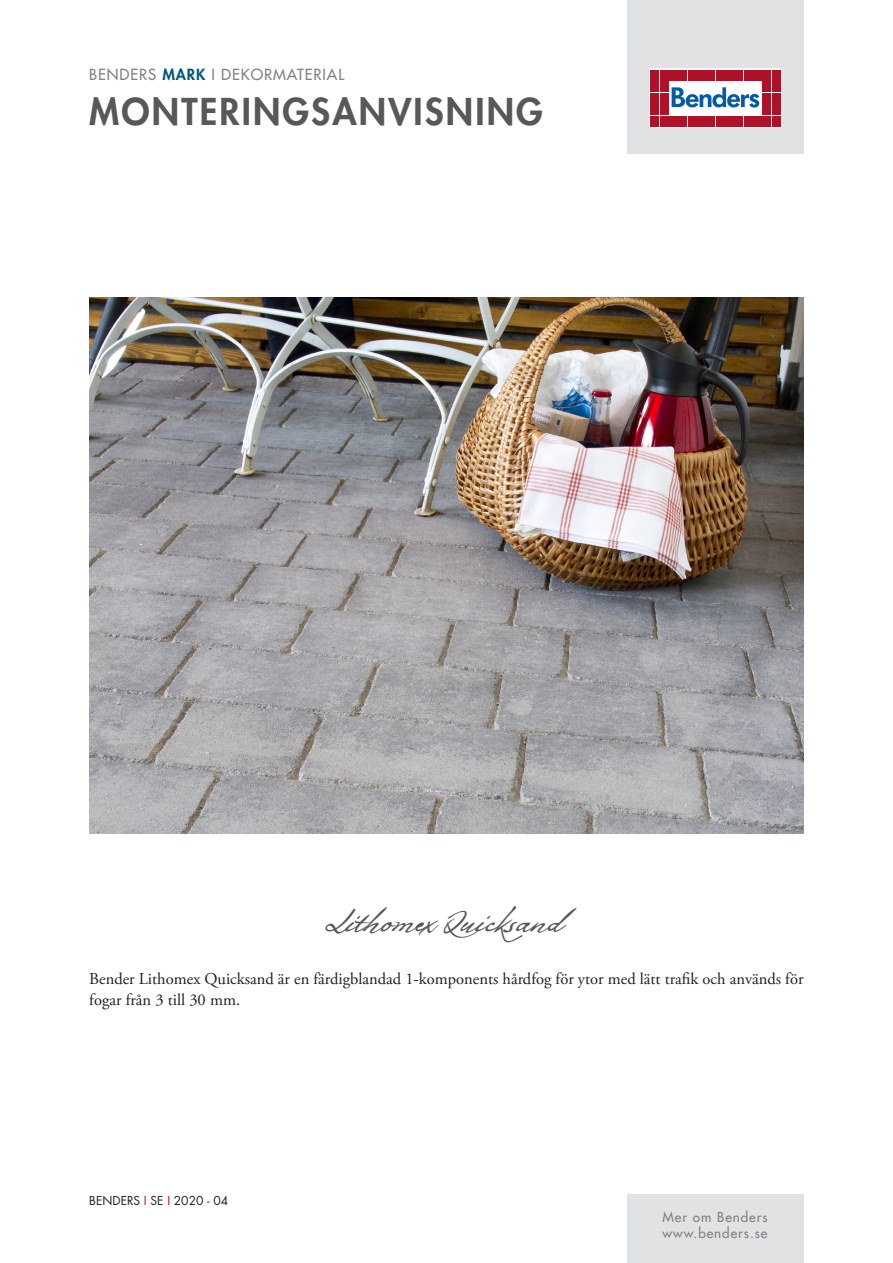
<style>
.page{position:relative;width:893px;height:1263px;background:#fff}
.page>*{position:absolute;margin:0;border:0;box-sizing:border-box;transform-origin:0 0}
.t1{font:800 36px "Futura Std";letter-spacing:.06em;color:#57585a}
.t2{font:33px "Bolivar";letter-spacing:.005em;color:#57585a}
.t3{font:16.5px/21px "Adobe Garamond Pro";color:#231f20}
.t4{font:500 15px "Futura Std";letter-spacing:.06em;color:#808285}
.t5{font:500 13.5px/16.2px "Futura Std";letter-spacing:.07em;color:#808285}
.t6{font:12px "Futura Std";color:#231f20}
.s1{font-weight:800;color:#00597d}
.s2{color:#ae1229}
</style>
<div class="page">
<div style="left:627px;top:0;width:177px;height:153px;background:#e1e2e4"></div>
<svg style="left:649px;top:69px;width:132px;height:59px;fill:#fff"></svg>
<div style="left:651px;top:70px;width:8px;height:10px;background:#ae1229"></div>
<div style="left:660px;top:70px;width:8px;height:10px;background:#ae1229"></div>
<div style="left:651px;top:81px;width:8px;height:11px;background:#ae1229"></div>
<div style="left:660px;top:81px;width:8px;height:11px;background:#ae1229"></div>
<div style="left:651px;top:93px;width:8px;height:10px;background:#ae1229"></div>
<div style="left:660px;top:93px;width:8px;height:10px;background:#ae1229"></div>
<div style="left:651px;top:104px;width:8px;height:11px;background:#ae1229"></div>
<div style="left:660px;top:104px;width:8px;height:11px;background:#ae1229"></div>
<div style="left:651px;top:116px;width:8px;height:10px;background:#ae1229"></div>
<div style="left:660px;top:116px;width:8px;height:10px;background:#ae1229"></div>
<div style="left:669px;top:70px;width:8px;height:10px;background:#ae1229"></div>
<div style="left:679px;top:70px;width:8px;height:10px;background:#ae1229"></div>
<div style="left:688px;top:70px;width:8px;height:10px;background:#ae1229"></div>
<div style="left:697px;top:70px;width:9px;height:10px;background:#ae1229"></div>
<div style="left:707px;top:70px;width:8px;height:10px;background:#ae1229"></div>
<div style="left:716px;top:70px;width:8px;height:10px;background:#ae1229"></div>
<div style="left:725px;top:70px;width:9px;height:10px;background:#ae1229"></div>
<div style="left:735px;top:70px;width:8px;height:10px;background:#ae1229"></div>
<div style="left:744px;top:70px;width:8px;height:10px;background:#ae1229"></div>
<div style="left:753px;top:70px;width:9px;height:10px;background:#ae1229"></div>
<div style="left:669px;top:116px;width:8px;height:10px;background:#ae1229"></div>
<div style="left:679px;top:116px;width:8px;height:10px;background:#ae1229"></div>
<div style="left:688px;top:116px;width:8px;height:10px;background:#ae1229"></div>
<div style="left:697px;top:116px;width:9px;height:10px;background:#ae1229"></div>
<div style="left:707px;top:116px;width:8px;height:10px;background:#ae1229"></div>
<div style="left:716px;top:116px;width:8px;height:10px;background:#ae1229"></div>
<div style="left:725px;top:116px;width:9px;height:10px;background:#ae1229"></div>
<div style="left:735px;top:116px;width:8px;height:10px;background:#ae1229"></div>
<div style="left:744px;top:116px;width:8px;height:10px;background:#ae1229"></div>
<div style="left:753px;top:116px;width:9px;height:10px;background:#ae1229"></div>
<div style="left:763px;top:70px;width:8px;height:10px;background:#ae1229"></div>
<div style="left:772px;top:70px;width:8px;height:10px;background:#ae1229"></div>
<div style="left:763px;top:81px;width:8px;height:11px;background:#ae1229"></div>
<div style="left:772px;top:81px;width:8px;height:11px;background:#ae1229"></div>
<div style="left:763px;top:93px;width:8px;height:10px;background:#ae1229"></div>
<div style="left:772px;top:93px;width:8px;height:10px;background:#ae1229"></div>
<div style="left:763px;top:104px;width:8px;height:11px;background:#ae1229"></div>
<div style="left:772px;top:104px;width:8px;height:11px;background:#ae1229"></div>
<div style="left:763px;top:116px;width:8px;height:10px;background:#ae1229"></div>
<div style="left:772px;top:116px;width:8px;height:10px;background:#ae1229"></div>
<svg style="left:672px;top:87px;width:87px;height:21px"></svg>
<div style="left:627px;top:1195px;width:177px;height:68px;background:#e1e2e4"></div>
<img style="left:89px;top:298px;width:715px;height:535px">
<p class="t4" style="left:89px;top:65px;width:256px">BENDERS <span class="s1">MARK</span> I DEKORMATERIAL</p>
<p class="t1" style="left:89px;top:89px;width:455px">MONTERINGSANVISNING</p>
<p class="t2" style="left:330px;top:901px;width:234px">Lithomex Quicksand</p>
<p class="t3" style="left:89px;top:968px;width:716px">Bender Lithomex Quicksand är en färdigblandad 1-komponents hårdfog för ytor med lätt trafik och används för fogar från 3 till 30 mm.</p>
<p class="t6" style="left:89px;top:1193px;width:140px">BENDERS <span class="s2">I</span> SE <span class="s2">I</span> 2020 - 04</p>
<p class="t5" style="left:662px;top:1209px;width:107px">Mer om Benders www.benders.se</p>
</div>
